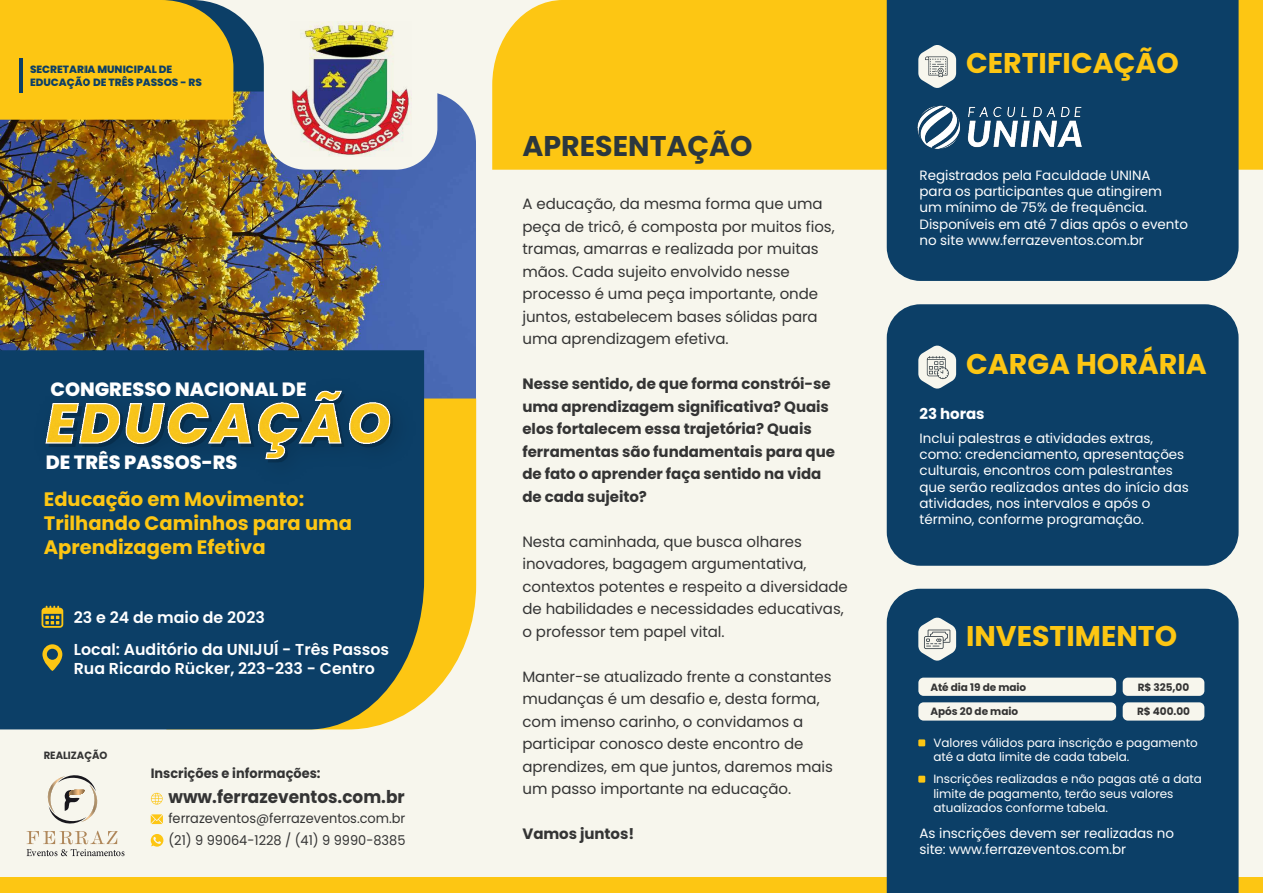
<style>
.page{position:relative;width:1263px;height:893px;background:#f7f6ed}
.page>*{position:absolute;margin:0;border:0;box-sizing:border-box;transform-origin:0 0}
.t1{font:700 28.5px "Poppins";color:#fdc613}
.t2{font:700 28.5px "Poppins";color:#2b373e}
.t3{font:700 19.5px/24px "Poppins";color:#fdc613}
.t4{font:800 19.2px "Poppins";color:#fff}
.t5{font:700 17.7px "Poppins";color:#343434;scale:.96 1}
.t6{font:600 15.9px/32px "Poppins";color:#fff}
.t7{font:15px/22.5px "Poppins";letter-spacing:-.005em;color:#343434}
.t8{font:700 15px/22.5px "Poppins";letter-spacing:-.005em;color:#343434}
.t9{font:700 15px "Poppins";letter-spacing:-.005em;color:#fff}
.t10{font:13.5px/16.2px "Poppins";letter-spacing:-.005em;color:#fff}
.t11{font:13.5px "Poppins";color:#343434;scale:.96 1}
.t12{font:700 13.5px "Poppins";color:#343434;scale:.96 1}
.t13{font:12px/14.4px "Poppins";letter-spacing:-.005em;color:#fff}
.t14{font:800 10.5px/12.6px "Poppins";color:#0c3f67}
.t15{font:700 10.5px "Poppins";letter-spacing:-.005em;color:#343434}
.t16{font:700 10.5px "Poppins";letter-spacing:-.005em;color:#343434;scale:.96 1}
</style>
<div class="page">
<img style="left:0;top:93px;width:476px;height:305px">
<div style="left:492px;top:0;width:771px;height:170px;background:#fdc613"></div>
<svg style="left:424px;top:398px;width:52px;height:304px;background:#fbcc33"></svg>
<div style="left:0;top:533px;width:424px;height:196px;background:#0c3f67"></div>
<div style="left:0;top:877px;width:1263px;height:16px;background:#fdc613"></div>
<svg style="left:27px;top:775px;width:97px;height:81px"></svg>
<svg style="left:151px;top:814px;width:12px;height:10px"></svg>
<svg style="left:151px;top:834px;width:12px;height:13px"></svg>
<svg style="left:42px;top:606px;width:21px;height:22px"></svg>
<svg style="left:42px;top:644px;width:20px;height:27px"></svg>
<div style="left:887px;top:0;width:351px;height:281px;background:#0c3f67"></div>
<div style="left:887px;top:304px;width:351px;height:262px;background:#0c3f67;border-radius:34px"></div>
<div style="left:887px;top:589px;width:351px;height:304px;background:#0c3f67"></div>
<svg style="left:918px;top:345px;width:38px;height:44px"></svg>
<svg style="left:918px;top:617px;width:38px;height:44px"></svg>
<svg style="left:918px;top:45px;width:38px;height:23px"></svg>
<svg style="left:151px;top:793px;width:12px;height:12px"></svg>
<div style="left:918px;top:678px;width:198px;height:18px;background:#f7f6ed;border-radius:5px"></div>
<div style="left:1123px;top:678px;width:81px;height:18px;background:#f7f6ed;border-radius:5px"></div>
<div style="left:918px;top:702px;width:198px;height:19px;background:#f7f6ed;border-radius:5px"></div>
<div style="left:1123px;top:702px;width:81px;height:19px;background:#f7f6ed;border-radius:5px"></div>
<img style="left:901px;top:68px;width:189px;height:124px">
<div style="left:918px;top:739px;width:7px;height:7px;background:#fdc613"></div>
<div style="left:918px;top:776px;width:7px;height:7px;background:#fdc613"></div>
<img style="left:0;top:336px;width:448px;height:197px">
<img style="left:0;top:0;width:437px;height:170px">
<img style="left:290px;top:22px;width:121px;height:134px">
<hr style="left:19px;top:59px;width:4px;height:34px;background:#0c3f67">
<p class="t14" style="left:30px;top:63px;width:173px">SECRETARIA MUNICIPAL DE<br>EDUCAÇÃO DE TRÊS PASSOS - RS</p>
<p class="t4" style="left:50px;top:378px;width:258px">CONGRESSO NACIONAL DE</p>
<p class="t4" style="left:46px;top:451px;width:193px">DE TRÊS PASSOS-RS</p>
<h2 class="t3" style="left:44px;top:487px;width:310px">Educação em Movimento:<br>Trilhando Caminhos para uma<br>Aprendizagem Efetiva</h2>
<p class="t6" style="left:74px;top:602px;width:317px">23 e 24 de maio de 2023<br>Local: Auditório da UNIJUÍ - Três Passos</p>
<p class="t6" style="left:74px;top:653px;width:303px">Rua Ricardo Rücker, 223-233 - Centro</p>
<p class="t16" style="left:44px;top:750px;width:68px">REALIZAÇÃO</p>
<p class="t12" style="left:151px;top:765px;width:178px">Inscrições e informações:</p>
<p class="t11" style="left:168px;top:810px;width:248px">ferrazeventos@ferrazeventos.com.br</p>
<p class="t5" style="left:168px;top:786px;width:248px">www.ferrazeventos.com.br</p>
<p class="t11" style="left:168px;top:832px;width:248px">(21) 9 99064-1228 / (41) 9 9990-8385</p>
<h1 class="t2" style="left:522px;top:129px;width:232px">APRESENTAÇÃO</h1>
<p class="t7" style="left:522px;top:193px;width:314px">A educação, da mesma forma que uma peça de tricô, é composta por muitos fios, tramas, amarras e realizada por muitas mãos. Cada sujeito envolvido nesse processo é uma peça importante, onde juntos, estabelecem bases sólidas para uma aprendizagem efetiva.</p>
<p class="t8" style="left:522px;top:373px;width:314px">Nesse sentido, de que forma constrói-se uma aprendizagem significativa? Quais elos fortalecem essa trajetória? Quais ferramentas são fundamentais para que de fato o aprender faça sentido na vida de cada sujeito?</p>
<p class="t7" style="left:522px;top:530px;width:327px">Nesta caminhada, que busca olhares inovadores, bagagem argumentativa, contextos potentes e respeito a diversidade de habilidades e necessidades educativas, o professor tem papel vital.</p>
<p class="t7" style="left:522px;top:665px;width:312px">Manter-se atualizado frente a constantes mudanças é um desafio e, desta forma, com imenso carinho, o convidamos a participar conosco deste encontro de aprendizes, em que juntos, daremos mais um passo importante na educação.</p>
<p class="t8" style="left:522px;top:823px;width:113px">Vamos juntos!</p>
<h1 class="t1" style="left:966px;top:47px;width:214px">CERTIFICAÇÃO</h1>
<p class="t10" style="left:919px;top:167px;width:270px">Registrados pela Faculdade UNINA<br>para os participantes que atingirem<br>um mínimo de 75% de frequência.<br>Disponíveis em até 7 dias após o evento no site www.ferrazeventos.com.br</p>
<h1 class="t1" style="left:966px;top:348px;width:242px">CARGA HORÁRIA</h1>
<p class="t9" style="left:919px;top:405px;width:66px">23 horas</p>
<p class="t10" style="left:919px;top:430px;width:271px">Inclui palestras e atividades extras, como: credenciamento, apresentações culturais, encontros com palestrantes que serão realizados antes do início das atividades, nos intervalos e após o término, conforme programação.</p>
<h1 class="t1" style="left:966px;top:620px;width:213px">INVESTIMENTO</h1>
<p class="t15" style="left:930px;top:681px;width:97px">Até dia 19 de maio</p>
<p class="t15" style="left:1138px;top:681px;width:53px">R$ 325,00</p>
<p class="t15" style="left:930px;top:706px;width:89px">Após 20 de maio</p>
<p class="t15" style="left:1137px;top:706px;width:55px">R$ 400.00</p>
<p class="t13" style="left:933px;top:735px;width:266px">Valores válidos para inscrição e pagamento até a data limite de cada tabela.</p>
<p class="t13" style="left:933px;top:772px;width:270px">Inscrições realizadas e não pagas até a data limite de pagamento, terão seus valores atualizados conforme tabela.</p>
<p class="t10" style="left:919px;top:825px;width:256px">As inscrições devem ser realizadas no site: www.ferrazeventos.com.br</p>
</div>
